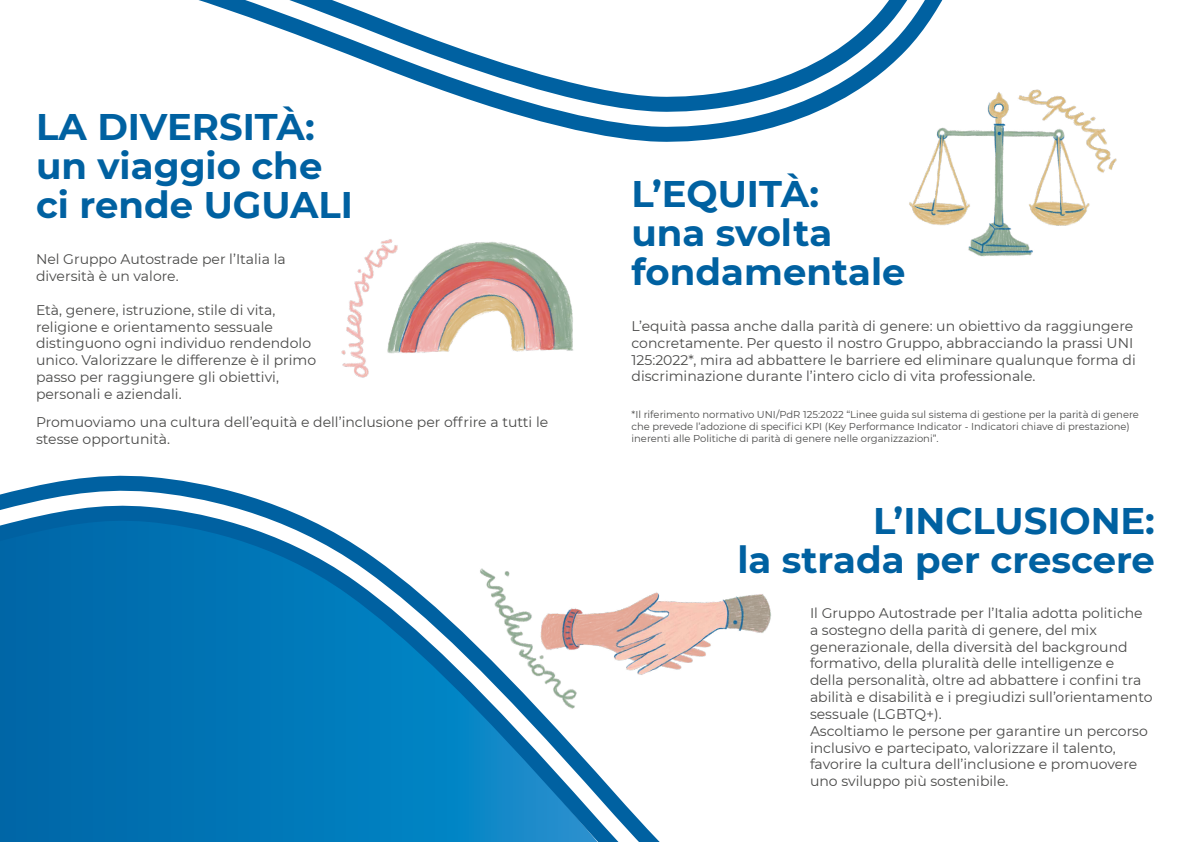
<style>
.page{position:relative;width:1191px;height:842px;background:#fff}
.page>*{position:absolute;margin:0;border:0;box-sizing:border-box;transform-origin:0 0}
.t1{font:700 37px/39px "Montserrat";color:#0061a1}
.t2{font:14px/16.8px "Montserrat";color:#4a4a49}
.t3{font:10px/12px "Montserrat";color:#4a4a49}
</style>
<div class="page">
<svg style="left:2px;top:475px;width:239px;height:19px"></svg>
<svg style="left:0;top:494px;width:660px;height:348px"></svg>
<svg style="left:198px;top:0;width:745px;height:142px"></svg>
<img style="left:876px;top:68px;width:241px;height:189px">
<img style="left:460px;top:526px;width:311px;height:199px">
<img style="left:341px;top:239px;width:232px;height:139px">
<h1 class="t1" style="left:36px;top:105px;width:318px">LA DIVERSITÀ: un viaggio che ci rende UGUALI</h1>
<p class="t2" style="left:36px;top:251px;width:251px">Nel Gruppo Autostrade per l’Italia la diversità è un valore.</p>
<p class="t2" style="left:36px;top:301px;width:282px">Età, genere, istruzione, stile di vita, religione e orientamento sessuale distinguono ogni individuo rendendolo unico. Valorizzare le differenze è il primo passo per raggiungere gli obiettivi, personali e aziendali.</p>
<p class="t2" style="left:36px;top:413px;width:514px">Promuoviamo una cultura dell’equità e dell’inclusione per offrire a tutti le stesse opportunità.</p>
<h1 class="t1" style="left:631px;top:173px;width:275px">L’EQUITÀ:<br>una svolta fondamentale</h1>
<p class="t2" style="left:631px;top:317px;width:506px">L’equità passa anche dalla parità di genere: un obiettivo da raggiungere concretamente. Per questo il nostro Gruppo, abbracciando la prassi UNI 125:2022*, mira ad abbattere le barriere ed eliminare qualunque forma di discriminazione durante l’intero ciclo di vita professionale.</p>
<p class="t3" style="left:631px;top:408px;width:509px">*Il riferimento normativo UNI/PdR 125:2022 “Linee guida sul sistema di gestione per la parità di genere che prevede l’adozione di specifici KPI (Key Performance Indicator - Indicatori chiave di prestazione) inerenti alle Politiche di parità di genere nelle organizzazioni”.</p>
<h1 class="t1" style="left:737px;top:499px;width:419px;text-align:right">L’INCLUSIONE:<br>la strada per crescere</h1>
<p class="t2" style="left:810px;top:604px;width:344px">Il Gruppo Autostrade per l’Italia adotta politiche a sostegno della parità di genere, del mix generazionale, della diversità del background formativo, della pluralità delle intelligenze e<br>della personalità, oltre ad abbattere i confini tra abilità e disabilità e i pregiudizi sull’orientamento sessuale (LGBTQ+).<br>Ascoltiamo le persone per garantire un percorso inclusivo e partecipato, valorizzare il talento, favorire la cultura dell’inclusione e promuovere uno sviluppo più sostenibile.</p>
</div>
